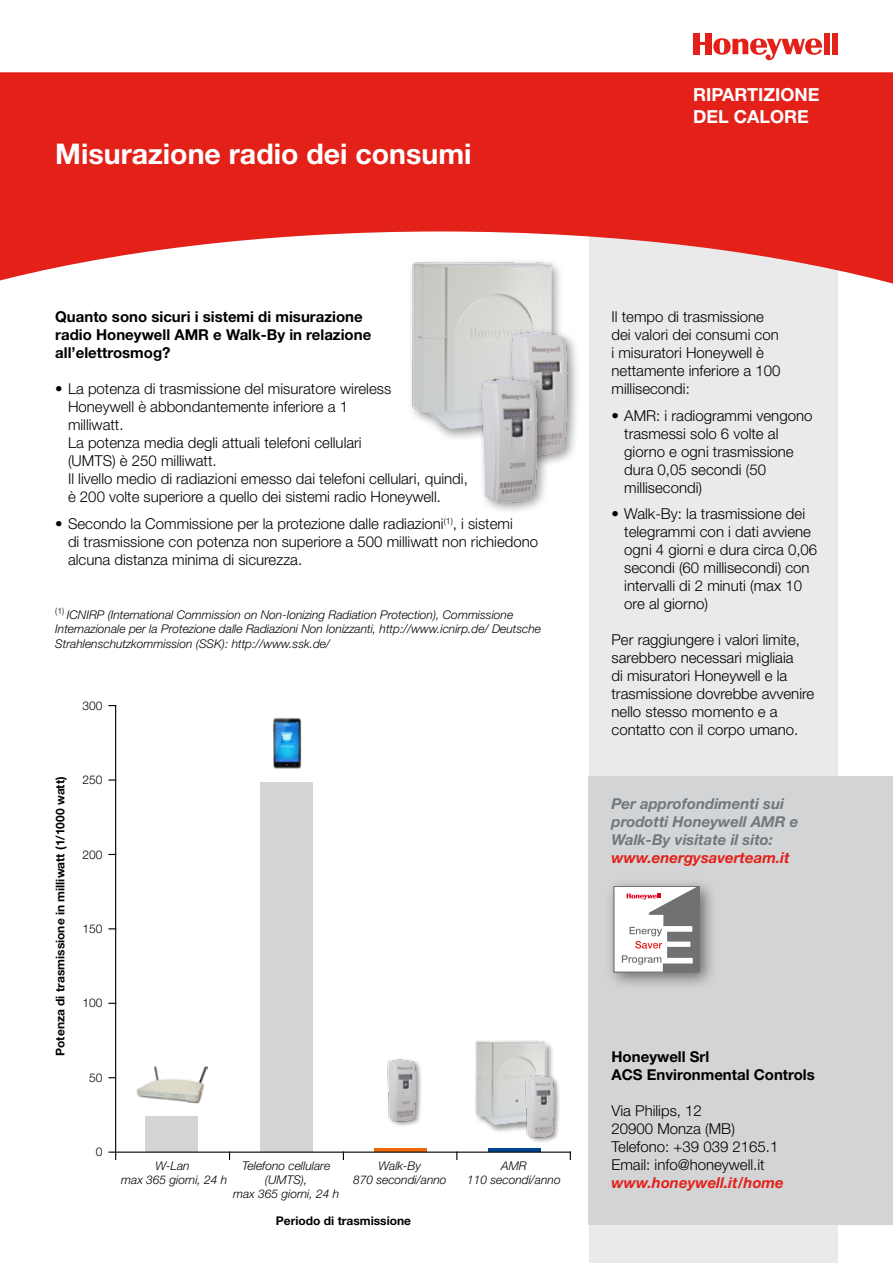
<style>
.page{position:relative;width:893px;height:1263px;background:#fff}
.page>*{position:absolute;margin:0;border:0;box-sizing:border-box;transform-origin:0 0}
.t1{font:700 28.5px "Helvetica Neue";color:#fff}
.t2{font:700 18px/21.6px "Helvetica Neue";color:#fff}
.t3{font:300 15px/18px "Helvetica Neue";color:#000}
.t4{font:700 15px/18px "Helvetica Neue";color:#000}
.t5{font:italic 700 15px/18px "Helvetica Neue";color:#70787d}
.t6{font:italic 700 15px "Helvetica Neue";color:#e32119}
.t7{font:italic 300 12px/14.4px "Helvetica Neue";color:#000;text-align:center}
.t8{font:700 12px "Helvetica Neue";color:#000}
.t9{font:300 12px "Helvetica Neue";color:#000}
</style>
<div class="page">
<div style="left:589px;top:87px;width:249px;height:1176px;background:#eaeaeb"></div>
<svg style="left:0;top:72px;width:893px;height:212px;background:#e63f38"></svg>
<div style="left:832px;top:33px;width:6px;height:21px;background:#e32119"></div>
<div style="left:824px;top:33px;width:6px;height:21px;background:#e32119"></div>
<div style="left:693px;top:33px;width:7px;height:21px;background:#e32119"></div>
<div style="left:705px;top:33px;width:6px;height:21px;background:#e32119"></div>
<svg style="left:700px;top:42px;width:5px;height:3px"></svg>
<svg style="left:713px;top:38px;width:109px;height:22px"></svg>
<div style="left:589px;top:776px;width:304px;height:449px;background:#d3d4d5"></div>
<hr style="left:115px;top:705px;width:1px;height:455px;background:#000">
<svg style="left:108px;top:779px;width:8px;height:2px"></svg>
<div style="left:145px;top:1116px;width:53px;height:35px;background:#d3d4d5"></div>
<div style="left:260px;top:782px;width:53px;height:369px;background:#d3d4d5"></div>
<hr style="left:374px;top:1148px;width:53px;height:3px;background:#eb690b">
<hr style="left:488px;top:1148px;width:53px;height:3px;background:#004595">
<hr style="left:108px;top:1151px;width:463px;height:2px;background:#000">
<img style="left:136px;top:1066px;width:72px;height:38px">
<img style="left:272px;top:717px;width:29px;height:52px">
<div style="left:474px;top:1040px;width:80px;height:94px;background:#000;opacity:.4"></div>
<img style="left:474px;top:1040px;width:73px;height:84px">
<div style="left:525px;top:1075px;width:36px;height:68px;background:#000;opacity:.4"></div>
<img style="left:522px;top:1073px;width:33px;height:67px">
<div style="left:387px;top:1058px;width:36px;height:69px;background:#000;opacity:.4"></div>
<img style="left:387px;top:1058px;width:30px;height:66px">
<div style="left:604px;top:877px;width:114px;height:114px;background:#000;opacity:.5"></div>
<div style="left:614px;top:886px;width:85px;height:86px;background:#fff"></div>
<svg style="left:622px;top:884px;width:80px;height:89px"></svg>
<div style="left:407px;top:258px;width:157px;height:184px;background:#000;opacity:.4"></div>
<img style="left:409px;top:237px;width:145px;height:191px">
<div style="left:506px;top:327px;width:75px;height:141px;background:#000;opacity:.4"></div>
<img style="left:505px;top:327px;width:66px;height:134px">
<div style="left:476px;top:374px;width:74px;height:141px;background:#000;opacity:.4"></div>
<img style="left:475px;top:374px;width:65px;height:134px">
<h1 class="t1" style="left:55px;top:136px;width:418px">Misurazione radio dei consumi</h1>
<p class="t2" style="left:693px;top:84px;width:128px">RIPARTIZIONE<br>DEL CALORE</p>
<p class="t4" style="left:55px;top:307px;width:318px">Quanto sono sicuri i sistemi di misurazione radio Honeywell AMR e Walk-By in relazione all’elettrosmog?</p>
<p class="t3" style="left:68px;top:379px;width:401px;text-indent:-13px">• La potenza di trasmissione del misuratore wireless<br>Honeywell è abbondantemente inferiore a 1<br>milliwatt.<br>La potenza media degli attuali telefoni cellulari<br>(UMTS) è 250 milliwatt.<br>Il livello medio di radiazioni emesso dai telefoni cellulari, quindi, è 200 volte superiore a quello dei sistemi radio Honeywell.</p>
<p class="t3" style="left:68px;top:514px;width:472px;text-indent:-13px">• Secondo la Commissione per la protezione dalle radiazioni<sup>(1)</sup>, i sistemi<br>di trasmissione con potenza non superiore a 500 milliwatt non richiedono alcuna distanza minima di sicurezza.</p>
<p class="t7" style="left:55px;top:607px;width:487px;text-align:left"><sup>(1)</sup> ICNIRP (International Commission on Non-Ionizing Radiation Protection), Commissione<br>Internazionale per la Protezione dalle Radiazioni Non Ionizzanti, http://www.icnirp.de/ Deutsche<br>Strahlenschutzkommission (SSK): http://www.ssk.de/</p>
<p class="t9" style="left:83px;top:698px;width:22px">300</p>
<p class="t8" style="left:53px;top:1056px;width:281px;rotate:-90deg">Potenza di trasmissione in milliwatt (1/1000 watt)</p>
<p class="t9" style="left:83px;top:772px;width:22px">250</p>
<p class="t9" style="left:83px;top:847px;width:22px">200</p>
<p class="t9" style="left:83px;top:921px;width:22px">150</p>
<p class="t9" style="left:83px;top:996px;width:22px">100</p>
<p class="t9" style="left:89px;top:1070px;width:15px">50</p>
<p class="t9" style="left:96px;top:1144px;width:8px">0</p>
<p class="t7" style="left:121px;top:1158px;width:108px">W-Lan<br>max 365 giorni, 24 h</p>
<p class="t7" style="left:233px;top:1158px;width:108px">Telefono cellulare (UMTS),<br>max 365 giorni, 24 h</p>
<p class="t7" style="left:353px;top:1158px;width:95px">Walk-By<br>870 secondi/anno</p>
<p class="t7" style="left:467px;top:1158px;width:95px">AMR<br>110 secondi/anno</p>
<p class="t8" style="left:276px;top:1213px;width:137px">Periodo di trasmissione</p>
<p class="t3" style="left:611px;top:308px;width:170px">Il tempo di trasmissione dei valori dei consumi con i misuratori Honeywell è nettamente inferiore a 100 millisecondi:</p>
<p class="t3" style="left:624px;top:406px;width:190px;text-indent:-13px">• AMR: i radiogrammi vengono trasmessi solo 6 volte al giorno e ogni trasmissione dura 0,05 secondi (50 millisecondi)</p>
<p class="t3" style="left:624px;top:505px;width:194px;text-indent:-13px">• Walk-By: la trasmissione dei telegrammi con i dati avviene ogni 4 giorni e dura circa 0,06 secondi (60 millisecondi) con intervalli di 2 minuti (max 10 ore al giorno)</p>
<p class="t3" style="left:611px;top:631px;width:204px">Per raggiungere i valori limite, sarebbero necessari migliaia<br>di misuratori Honeywell e la trasmissione dovrebbe avvenire nello stesso momento e a contatto con il corpo umano.</p>
<p class="t5" style="left:611px;top:794px;width:188px">Per approfondimenti sui prodotti Honeywell AMR e<br>Walk-By visitate il sito:</p>
<p class="t6" style="left:611px;top:848px;width:180px">www.energysaverteam.it</p>
<p class="t4" style="left:611px;top:1047px;width:205px">Honeywell Srl<br>ACS Environmental Controls</p>
<p class="t3" style="left:611px;top:1101px;width:168px">Via Philips, 12<br>20900 Monza (MB)<br>Telefono: +39 039 2165.1<br>Email: info@honeywell.it</p>
<p class="t6" style="left:611px;top:1173px;width:174px">www.honeywell.it/home</p>
</div>
